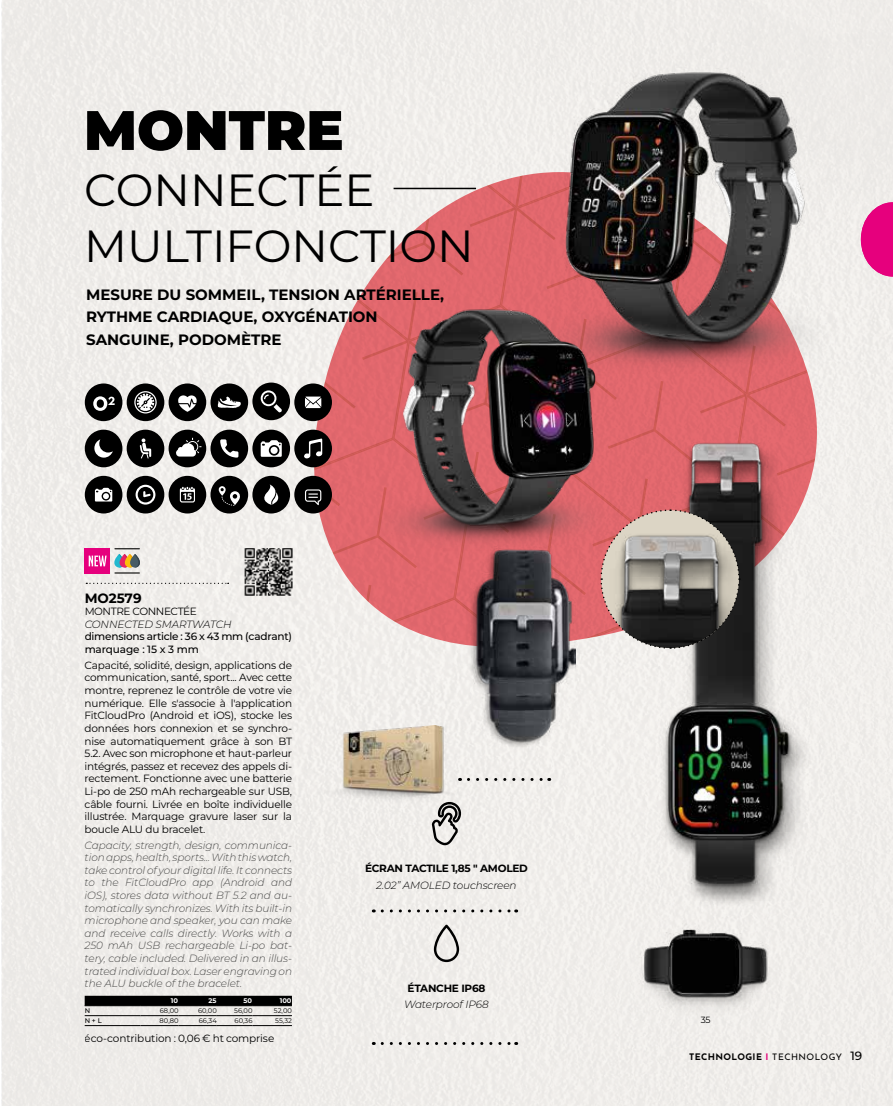
<style>
.page{position:relative;width:893px;height:1106px;background:#fff}
.page>*{position:absolute;margin:0;border:0;box-sizing:border-box;transform-origin:0 0}
.t1{font:900 55.5px "Montserrat";color:#000}
.t2{font:45px/56.1px "Montserrat";color:#000}
.t3{font:700 15px/22.5px "Montserrat";color:#000}
.t4{font:700 13.5px "Montserrat";color:#000}
.t5{font:10.5px/12.6px "Montserrat";letter-spacing:-.02em;color:#000;text-align:justify}
.t6{font:italic 300 10.5px/12.6px "Montserrat";letter-spacing:-.01em;color:#4a4a49;text-align:justify}
.t7{font:italic 300 10.5px "Montserrat";letter-spacing:-.01em;color:#000}
.t8{font:500 10.5px/12.6px "Montserrat";letter-spacing:-.02em;color:#000}
.t9{font:700 10.5px "Montserrat";letter-spacing:-.025em;color:#000}
.t10{font:10.5px "Montserrat";letter-spacing:-.04em;color:#000}
.t11{font:700 9px "Josefin Sans";letter-spacing:.04em;color:#000}
.t12{font:9px "Montserrat";color:#000}
.t13{font:6.75px "Montserrat";color:#000}
.t14{font:700 6.75px "Montserrat";color:#fff}
.t15{font:500 6.75px "Montserrat";color:#000}
.s1{color:#e6007d}
.s2{font-weight:400}
.s3{font-family:"Montserrat";font-weight:500;font-size:12px}
</style>
<div class="page">
<div style="left:2px;top:0;width:891px;height:1106px;background:#efedea"></div>
<svg style="left:434px;top:924px;width:25px;height:38px"></svg>
<svg style="left:432px;top:808px;width:30px;height:37px"></svg>
<img style="left:245px;top:548px;width:47px;height:47px">
<svg style="left:86px;top:582px;width:143px;height:2px"></svg>
<div style="left:85px;top:548px;width:25px;height:25px;background:#e6007d"></div>
<svg style="left:89px;top:555px;width:18px;height:11px"></svg>
<svg style="left:114px;top:548px;width:26px;height:25px"></svg>
<svg style="left:85px;top:995px;width:207px;height:10px;background:#121212"></svg>
<hr style="left:85px;top:1015px;width:56px;height:1px;background:#000">
<hr style="left:85px;top:1025px;width:56px;height:1px;background:#000">
<hr style="left:85px;top:1005px;width:56px;height:1px;background:#000">
<hr style="left:141px;top:1005px;width:38px;height:1px;background:#000">
<hr style="left:179px;top:1005px;width:38px;height:1px;background:#000">
<hr style="left:217px;top:1005px;width:36px;height:1px;background:#000">
<hr style="left:253px;top:1005px;width:39px;height:1px;background:#000">
<hr style="left:141px;top:1015px;width:38px;height:1px;background:#000">
<hr style="left:179px;top:1015px;width:38px;height:1px;background:#000">
<hr style="left:217px;top:1015px;width:36px;height:1px;background:#000">
<hr style="left:253px;top:1015px;width:39px;height:1px;background:#000">
<hr style="left:141px;top:1025px;width:38px;height:1px;background:#000">
<hr style="left:179px;top:1025px;width:38px;height:1px;background:#000">
<hr style="left:217px;top:1025px;width:36px;height:1px;background:#000">
<hr style="left:253px;top:1025px;width:39px;height:1px;background:#000">
<img style="left:571px;top:72px;width:226px;height:89px">
<img style="left:663px;top:664px;width:143px;height:240px">
<img style="left:642px;top:929px;width:126px;height:81px">
<svg style="left:468px;top:778px;width:82px;height:3px"></svg>
<svg style="left:382px;top:909px;width:135px;height:3px"></svg>
<svg style="left:382px;top:1042px;width:135px;height:3px"></svg>
<img style="left:336px;top:725px;width:126px;height:83px">
<svg style="left:861px;top:202px;width:32px;height:74px"></svg>
<div style="left:127px;top:476px;width:37px;height:37px;background:#000;border-radius:50%"></div>
<svg style="left:136px;top:485px;width:19px;height:19px"></svg>
<div style="left:169px;top:476px;width:37px;height:37px;background:#000;border-radius:50%"></div>
<svg style="left:180px;top:487px;width:15px;height:15px"></svg>
<div style="left:85px;top:476px;width:37px;height:37px;background:#000;border-radius:50%"></div>
<svg style="left:95px;top:488px;width:17px;height:13px"></svg>
<svg style="left:294px;top:476px;width:38px;height:37px"></svg>
<div style="left:252px;top:476px;width:38px;height:37px;background:#000;border-radius:50%"></div>
<svg style="left:264px;top:484px;width:15px;height:21px"></svg>
<div style="left:210px;top:476px;width:38px;height:37px;background:#000;border-radius:50%"></div>
<svg style="left:218px;top:486px;width:22px;height:20px"></svg>
<div style="left:210px;top:429px;width:38px;height:38px;background:#000;border-radius:50%"></div>
<svg style="left:220px;top:439px;width:18px;height:18px"></svg>
<div style="left:169px;top:429px;width:37px;height:38px;background:#000;border-radius:50%"></div>
<svg style="left:176px;top:438px;width:25px;height:18px"></svg>
<div style="left:127px;top:429px;width:37px;height:38px;background:#000;border-radius:50%"></div>
<svg style="left:140px;top:438px;width:11px;height:20px"></svg>
<div style="left:85px;top:429px;width:37px;height:38px;background:#000;border-radius:50%"></div>
<svg style="left:94px;top:439px;width:19px;height:18px"></svg>
<svg style="left:294px;top:429px;width:38px;height:38px"></svg>
<div style="left:252px;top:429px;width:38px;height:38px;background:#000;border-radius:50%"></div>
<svg style="left:261px;top:440px;width:21px;height:17px"></svg>
<svg style="left:294px;top:383px;width:38px;height:38px"></svg>
<svg style="left:298px;top:161px;width:519px;height:503px"></svg>
<div style="left:210px;top:383px;width:38px;height:38px;background:#000;border-radius:50%"></div>
<svg style="left:218px;top:396px;width:23px;height:12px"></svg>
<div style="left:169px;top:383px;width:37px;height:38px;background:#000;border-radius:50%"></div>
<svg style="left:178px;top:395px;width:19px;height:17px"></svg>
<div style="left:85px;top:383px;width:37px;height:38px;background:#000;border-radius:50%"></div>
<svg style="left:93px;top:396px;width:22px;height:15px"></svg>
<div style="left:127px;top:383px;width:37px;height:38px;background:#000;border-radius:50%"></div>
<svg style="left:134px;top:391px;width:23px;height:22px"></svg>
<div style="left:252px;top:382px;width:38px;height:38px;background:#000;border-radius:50%"></div>
<svg style="left:261px;top:390px;width:21px;height:23px"></svg>
<img style="left:448px;top:546px;width:127px;height:203px">
<h1 class="t1" style="left:84px;top:98px;width:261px">MONTRE</h1>
<h2 class="t2" style="left:84px;top:160px;width:391px">CONNECTÉE<br>MULTIFONCTION</h2>
<h3 class="t3" style="left:86px;top:282px;width:360px">MESURE DU SOMMEIL, TENSION ARTÉRIELLE,<br>RYTHME CARDIAQUE, OXYGÉNATION<br>SANGUINE, PODOMÈTRE</h3>
<p class="t4" style="left:85px;top:588px;width:58px">MO2579</p>
<p class="t10" style="left:85px;top:604px;width:114px">MONTRE CONNECTÉE</p>
<p class="t7" style="left:85px;top:617px;width:149px">CONNECTED SMARTWATCH</p>
<p class="t8" style="left:85px;top:630px;width:209px">dimensions article : 36 x 43 mm (cadrant) marquage : 15 x 3 mm</p>
<p class="t5" style="left:85px;top:658px;width:209px">Capacité, solidité, design, applications de communication, santé, sport... Avec cette montre, reprenez le contrôle de votre vie numérique. Elle s'associe à l'application FitCloudPro (Android et iOS), stocke les données hors connexion et se synchro&shy;nise automatiquement grâce à son BT 5.2. Avec son microphone et haut-parleur intégrés, passez et recevez des appels di&shy;rectement. Fonctionne avec une batterie Li-po de 250 mAh rechargeable sur USB, câble fourni. Livrée en boîte individuelle illustrée. Marquage gravure laser sur la boucle ALU du bracelet.</p>
<p class="t6" style="left:85px;top:838px;width:209px">Capacity, strength, design, communica&shy;tion apps, health, sports... With this watch, take control of your digital life. It connects to the FitCloudPro app (Android and iOS), stores data without BT 5.2 and au&shy;tomatically synchronizes. With its built-in microphone and speaker, you can make and receive calls directly. Works with a 250 mAh USB rechargeable Li-po bat&shy;tery, cable included. Delivered in an illus&shy;trated individual box. Laser engraving on the ALU buckle of the bracelet.</p>
<p class="t14" style="left:171px;top:995px;width:9px">10</p>
<p class="t14" style="left:208px;top:995px;width:9px">25</p>
<p class="t14" style="left:244px;top:995px;width:10px">50</p>
<p class="t14" style="left:280px;top:995px;width:13px">100</p>
<p class="t15" style="left:85px;top:1006px;width:7px">N</p>
<p class="t13" style="left:160px;top:1006px;width:20px">68,00</p>
<p class="t13" style="left:198px;top:1006px;width:20px">60,00</p>
<p class="t13" style="left:234px;top:1006px;width:20px">56,00</p>
<p class="t13" style="left:274px;top:1006px;width:19px">52,00</p>
<p class="t15" style="left:85px;top:1015px;width:19px">N + L</p>
<p class="t13" style="left:160px;top:1016px;width:20px">80,80</p>
<p class="t13" style="left:199px;top:1016px;width:20px">66,34</p>
<p class="t13" style="left:235px;top:1016px;width:19px">60,36</p>
<p class="t13" style="left:275px;top:1016px;width:18px">55,32</p>
<p class="t5" style="left:85px;top:1031px;width:191px">éco-contribution : 0,06 € ht comprise</p>
<p class="t9" style="left:365px;top:860px;width:164px">ÉCRAN TACTILE 1,85 " AMOLED</p>
<p class="t7" style="left:376px;top:877px;width:142px">2.02” AMOLED touchscreen</p>
<p class="t9" style="left:408px;top:980px;width:79px">ÉTANCHE IP68</p>
<p class="t7" style="left:404px;top:997px;width:86px">Waterproof IP68</p>
<p class="t12" style="left:701px;top:1013px;width:11px">35</p>
<p class="t11" style="left:689px;top:1048px;width:175px">TECHNOLOGIE <span class="s1">I</span> <span class="s2">TECHNOLOGY</span> <span class="s3">19</span></p>
</div>
